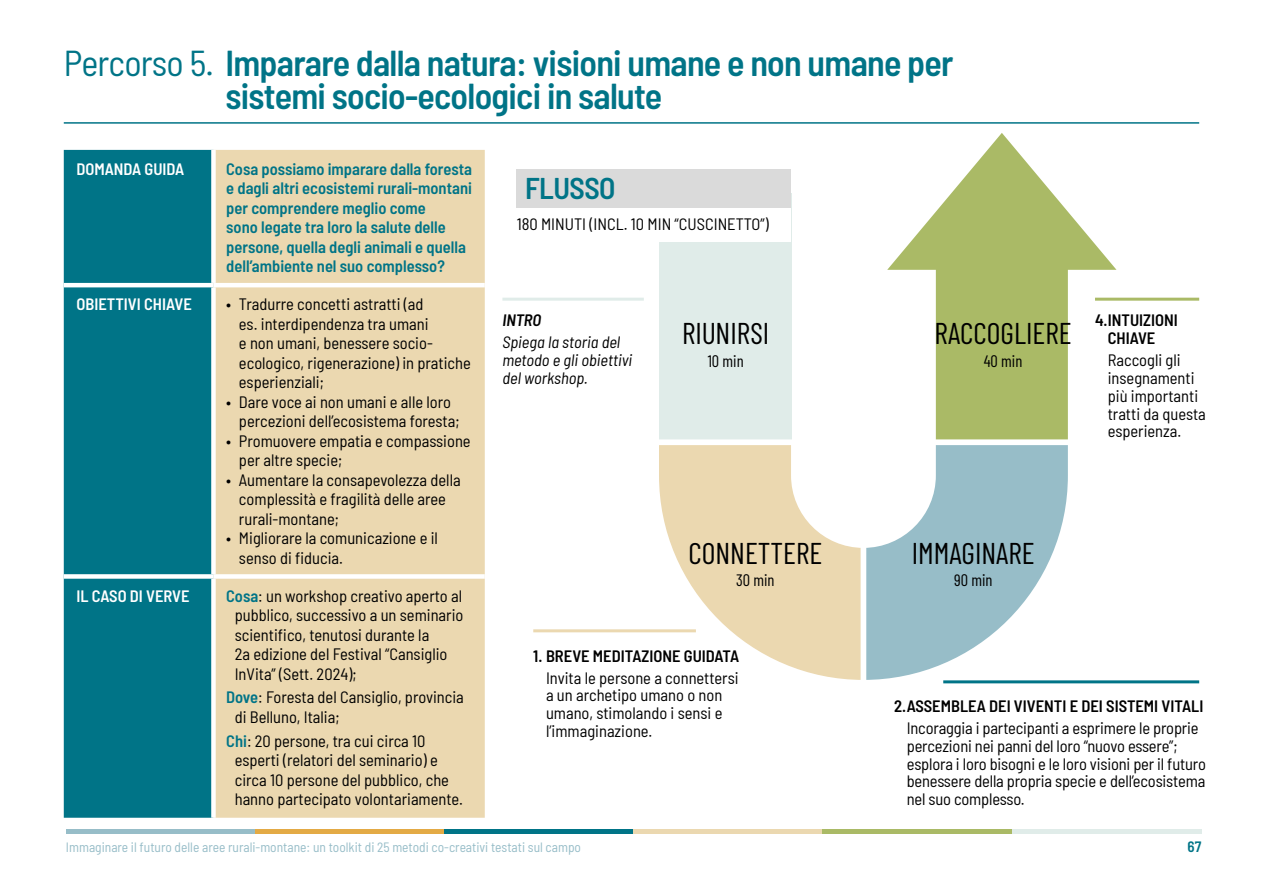
<style>
.page{position:relative;width:1263px;height:893px;background:#fff}
.page>*{position:absolute;margin:0;border:0;box-sizing:border-box;transform-origin:0 0}
.t1{font:600 semi-condensed 36px/33px "Barlow";letter-spacing:-.02em;color:#007487}
.t2{font:30px "Barlow Condensed";color:#000}
.t3{font:600 semi-condensed 30px "Barlow";letter-spacing:-.02em;color:#007487}
.t4{font:semi-condensed 16.5px/19.5px "Barlow";color:#000}
.t5{font:600 semi-condensed 16.5px/19.5px "Barlow";color:#007487}
.t6{font:600 semi-condensed 16.5px/17.9px "Barlow";color:#000;text-align:center}
.t7{font:italic semi-condensed 16.5px/17.9px "Barlow";color:#000}
.t8{font:600 semi-condensed 16.5px "Barlow";color:#fff}
.t9{font:16.5px "Barlow Condensed";color:#000}
.t10{font:italic 600 semi-condensed 16.5px "Barlow";color:#000}
.t11{font:600 semi-condensed 15px "Barlow";color:#007487}
.t12{font:semi-condensed 13.5px "Barlow";color:#97bdc8}
.s1{font-weight:400}
.s2{font-weight:600;color:#007487}
</style>
<div class="page">
<hr style="left:66px;top:829px;width:189px;height:4px;background:#97bdc8">
<hr style="left:255px;top:829px;width:189px;height:4px;background:#e3aa45">
<hr style="left:444px;top:829px;width:190px;height:4px;background:#007487">
<hr style="left:634px;top:829px;width:189px;height:4px;background:#ebd8b0">
<hr style="left:823px;top:829px;width:189px;height:4px;background:#aaba66">
<hr style="left:1012px;top:829px;width:189px;height:4px;background:#e0ece9">
<hr style="left:64px;top:122px;width:1135px;height:2px;background:#007487">
<div style="left:64px;top:150px;width:147px;height:668px;background:#007487"></div>
<div style="left:216px;top:150px;width:269px;height:668px;background:#ebd8b0"></div>
<hr style="left:64px;top:283px;width:149px;height:4px;background:#fff">
<hr style="left:213px;top:283px;width:272px;height:4px;background:#fff">
<div style="left:64px;top:574px;width:149px;height:5px;background:#fff"></div>
<div style="left:213px;top:574px;width:272px;height:5px;background:#fff"></div>
<svg style="left:887px;top:133px;width:229px;height:306px;fill:#aaba66"></svg>
<div style="left:659px;top:193px;width:132px;height:249px;background:#e0ece9"></div>
<svg style="left:866px;top:445px;width:202px;height:235px;fill:#97bdc8"></svg>
<svg style="left:659px;top:445px;width:201px;height:235px;fill:#ebd8b0"></svg>
<div style="left:656px;top:439px;width:139px;height:6px;background:#fff"></div>
<div style="left:517px;top:169px;width:274px;height:72px;background:#fff"></div>
<div style="left:517px;top:169px;width:274px;height:39px;background:#dadada"></div>
<hr style="left:1095px;top:298px;width:104px;height:3px;background:#aaba66">
<hr style="left:502px;top:298px;width:142px;height:3px;background:#e0ece9">
<hr style="left:533px;top:629px;width:163px;height:3px;background:#ebd8b0">
<hr style="left:943px;top:680px;width:256px;height:3px;background:#007487">
<h1 class="t1" style="left:225px;top:44px;width:730px;text-indent:-162px"><span class="s1">Percorso 5.</span> Imparare dalla natura: visioni umane e non umane per sistemi socio-ecologici in salute</h1>
<p class="t8" style="left:77px;top:157px;width:109px">DOMANDA GUIDA</p>
<p class="t5" style="left:226px;top:158px;width:247px">Cosa possiamo imparare dalla foresta e dagli altri ecosistemi rurali-montani per comprendere meglio come<br>sono legate tra loro la salute delle persone, quella degli animali e quella dell’ambiente nel suo complesso?</p>
<p class="t8" style="left:77px;top:292px;width:117px">OBIETTIVI CHIAVE</p>
<p class="t4" style="left:239px;top:293px;width:233px;text-indent:-13px">• Tradurre concetti astratti (ad<br>es. interdipendenza tra umani<br>e non umani, benessere socio&shy;ecologico, rigenerazione) in pratiche esperienziali;</p>
<p class="t4" style="left:239px;top:391px;width:222px;text-indent:-13px">• Dare voce ai non umani e alle loro percezioni dell’ecosistema foresta;</p>
<p class="t4" style="left:239px;top:430px;width:233px;text-indent:-13px">• Promuovere empatia e compassione per altre specie;</p>
<p class="t4" style="left:239px;top:469px;width:223px;text-indent:-13px">• Aumentare la consapevolezza della complessità e fragilità delle aree rurali-montane;</p>
<p class="t4" style="left:239px;top:527px;width:200px;text-indent:-13px">• Migliorare la comunicazione e il senso di fiducia.</p>
<p class="t8" style="left:77px;top:584px;width:115px">IL CASO DI VERVE</p>
<p class="t4" style="left:235px;top:585px;width:230px;text-indent:-8px"><span class="s2">Cosa</span>: un workshop creativo aperto al pubblico, successivo a un seminario scientifico, tenutosi durante la<br>2a edizione del Festival “Cansiglio InVita” (Sett. 2024);</p>
<p class="t4" style="left:235px;top:686px;width:231px;text-indent:-8px"><span class="s2">Dove</span>: Foresta del Cansiglio, provincia di Belluno, Italia;</p>
<p class="t4" style="left:235px;top:730px;width:230px;text-indent:-8px"><span class="s2">Chi</span>: 20 persone, tra cui circa 10 esperti (relatori del seminario) e circa 10 persone del pubblico, che hanno partecipato volontariamente.</p>
<h2 class="t3" style="left:525px;top:167px;width:92px">FLUSSO</h2>
<p class="t4" style="left:517px;top:213px;width:253px">180 MINUTI (INCL. 10 MIN “CUSCINETTO”)</p>
<p class="t10" style="left:502px;top:308px;width:40px">INTRO</p>
<p class="t7" style="left:502px;top:332px;width:131px">Spiega la storia del metodo e gli obiettivi del workshop.</p>
<h2 class="t2" style="left:682px;top:312px;width:89px">RIUNIRSI</h2>
<p class="t9" style="left:708px;top:349px;width:37px">10 min</p>
<h2 class="t2" style="left:688px;top:532px;width:135px">CONNETTERE</h2>
<p class="t9" style="left:736px;top:568px;width:40px">30 min</p>
<p class="t6" style="left:533px;top:645px;width:207px">1. BREVE MEDITAZIONE GUIDATA</p>
<p class="t4" style="left:546px;top:667px;width:194px;line-height:17.9px">Invita le persone a connettersi a un archetipo umano o non umano, stimolando i sensi e l’immaginazione.</p>
<h2 class="t2" style="left:934px;top:312px;width:138px">RACCOGLIERE</h2>
<p class="t9" style="left:984px;top:349px;width:40px">40 min</p>
<p class="t6" style="left:1095px;top:310px;width:84px">4.INTUIZIONI<br>CHIAVE</p>
<p class="t4" style="left:1108px;top:350px;width:100px;line-height:17.9px">Raccogli gli insegnamenti più importanti tratti da questa esperienza.</p>
<h2 class="t2" style="left:912px;top:532px;width:124px">IMMAGINARE</h2>
<p class="t9" style="left:954px;top:568px;width:40px">90 min</p>
<p class="t6" style="left:894px;top:696px;width:311px">2.ASSEMBLEA DEI VIVENTI E DEI SISTEMI VITALI</p>
<p class="t4" style="left:907px;top:718px;width:301px;line-height:17.9px">Incoraggia i partecipanti a esprimere le proprie percezioni nei panni del loro “nuovo essere”; esplora i loro bisogni e le loro visioni per il futuro benessere della propria specie e dell’ecosistema nel suo complesso.</p>
<p class="t12" style="left:66px;top:837px;width:517px">Immaginare il futuro delle aree rurali-montane: un toolkit di 25 metodi co-creativi testati sul campo</p>
<p class="t11" style="left:1187px;top:835px;width:15px">67</p>
</div>
